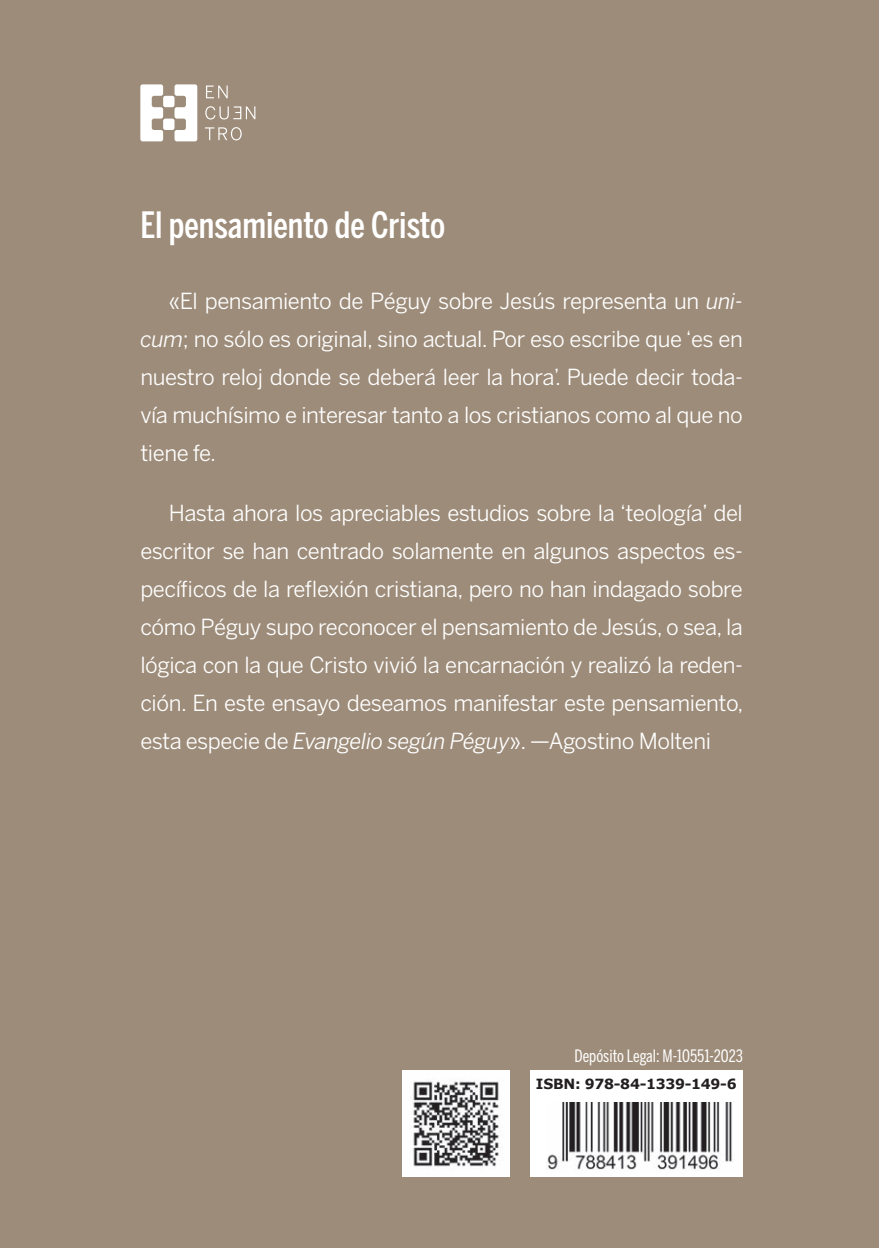
<style>
.page{position:relative;width:879px;height:1248px;background:#fff}
.page>*{position:absolute;margin:0;border:0;box-sizing:border-box;transform-origin:0 0}
.t1{font:500 36px "Benton Sans Comp";color:#fff}
.t2{font:22px/38px "Benton Sans";letter-spacing:-.02em;color:#fff;text-align:justify}
.t3{font:17px "Benton Sans Comp";color:#fff}
.t4{font:700 14px "Verdana";letter-spacing:-.02em;color:#231f20}
.s1{font-style:italic}
</style>
<div class="page">
<div style="left:0;top:0;width:879px;height:1247px;background:#9d8c79"></div>
<div style="left:163px;top:119px;width:11px;height:11px;background:#fff;border-radius:2px"></div>
<svg style="left:140px;top:84px;width:23px;height:57px"></svg>
<div style="left:163px;top:96px;width:11px;height:11px;background:#fff;border-radius:2px"></div>
<svg style="left:174px;top:84px;width:23px;height:57px"></svg>
<svg style="left:206px;top:86px;width:22px;height:12px"></svg>
<svg style="left:205px;top:127px;width:37px;height:13px"></svg>
<svg style="left:205px;top:106px;width:50px;height:13px"></svg>
<div style="left:530px;top:1069px;width:213px;height:107px;background:#fff"></div>
<img style="left:546px;top:1102px;width:187px;height:68px">
<img style="left:403px;top:1070px;width:106px;height:106px">
<p class="t1" style="left:140px;top:204px;width:306px">El pensamiento de Cristo</p>
<p class="t2" style="left:140px;top:281px;width:604px;text-indent:28px">«El pensamiento de Péguy sobre Jesús representa un <span class="s1">uni&shy;cum</span>; no sólo es original, sino actual. Por eso escribe que ‘es en nuestro reloj donde se deberá leer la hora’. Puede decir toda&shy;vía muchísimo e interesar tanto a los cristianos como al que no tiene fe.</p>
<p class="t2" style="left:140px;top:494px;width:605px;text-indent:28px">Hasta ahora los apreciables estudios sobre la ‘teología’ del escritor se han centrado solamente en algunos aspectos es&shy;pecíficos de la reflexión cristiana, pero no han indagado sobre cómo Péguy supo reconocer el pensamiento de Jesús, o sea, la lógica con la que Cristo vivió la encarnación y realizó la reden&shy;ción. En este ensayo deseamos manifestar este pensamiento, esta especie de <span class="s1">Evangelio según Péguy</span>». —Agostino Molteni</p>
<p class="t3" style="left:574px;top:1045px;width:170px">Depósito Legal: M-10551-2023</p>
<p class="t4" style="left:536px;top:1075px;width:202px">ISBN: 978-84-1339-149-6</p>
</div>
